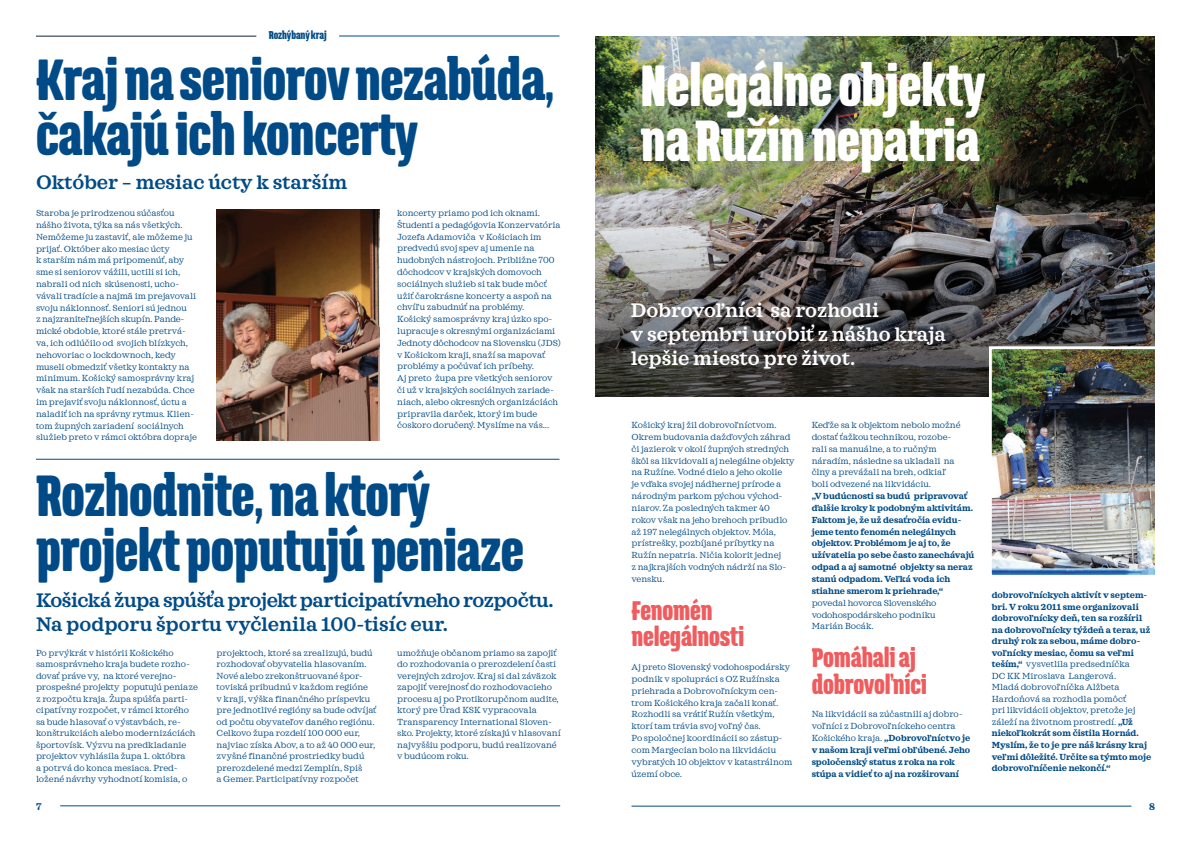
<style>
.page{position:relative;width:1191px;height:842px;background:#fff}
.page>*{position:absolute;margin:0;border:0;box-sizing:border-box;transform-origin:0 0}
.t1{font:900 51.2px/55px "Triump";letter-spacing:-.01em;color:#004b87;scale:.8 1}
.t2{font:900 51.2px/55px "Triump";letter-spacing:-.01em;color:#fff;scale:.8 1}
.t3{font:900 23.8px/26.3px "Triump";letter-spacing:-.01em;color:#f05c5e;scale:.8 1}
.t4{font:600 20px/24px "Sagona";letter-spacing:-.015em;color:#004b87}
.t5{font:600 20px/24px "Sagona";color:#fff}
.t6{font:900 10px "Triump";letter-spacing:-.01em;color:#004b87;scale:.8 1}
.t7{font:700 10px "Sagona";color:#004b87}
.t8{font:9px/11.8px "Sagona";color:#004b87}
.t9{font:700 9px/11.5px "Sagona";color:#004b87}
.s1{font-weight:400}
</style>
<div class="page">
<hr style="left:631px;top:806px;width:500px;height:1px;background:#004b87">
<hr style="left:60px;top:806px;width:500px;height:1px;background:#004b87">
<img style="left:595px;top:36px;width:560px;height:141px">
<img style="left:595px;top:177px;width:560px;height:220px">
<img style="left:987px;top:345px;width:168px;height:230px">
<hr style="left:36px;top:36px;width:220px;height:1px;background:#122632">
<hr style="left:339px;top:36px;width:220px;height:1px;background:#004b87">
<img style="left:217px;top:209px;width:162px;height:231px">
<hr style="left:36px;top:459px;width:523px;height:1px;background:#004b87">
<p class="t6" style="left:269px;top:28px;width:74px">Rozhýbaný kraj</p>
<h1 class="t1" style="left:36px;top:50px;width:649px">Kraj na seniorov nezabúda, čakajú ich koncerty</h1>
<h3 class="t4" style="left:36px;top:171px;width:313px">Október – mesiac úcty k starším</h3>
<p class="t8" style="left:36px;top:207px;width:162px">Staroba je prirodzenou súčasťou nášho života, týka sa nás všetkých.<br>Nemôžeme ju zastaviť, ale môžeme ju prijať. Október ako mesiac úcty<br>k starším nám má pripomenúť, aby sme si seniorov vážili, uctili si ich, nabrali od nich skúsenosti, ucho&shy;vávali tradície a najmä im prejavovali svoju náklonnosť. Seniori sú jednou<br>z najzraniteľnejších skupín. Pande&shy;mické obdobie, ktoré stále pretrvá&shy;va, ich odlúčilo od svojich blízkych, nehovoriac o lockdownoch, kedy museli obmedziť všetky kontakty na minimum. Košický samosprávny kraj však na starších ľ udí nezabúda. Chce im prejaviť svoju náklonnosť, úctu a naladiť ich na správny rytmus. Klien&shy;tom župných zariadení sociálnych služieb preto v rámci októbra dopraje</p>
<p class="t8" style="left:397px;top:207px;width:165px">koncerty priamo pod ich oknami.<br>Študenti a pedagógovia Konzervatória Jozefa Adamoviča v Košiciach im predvedú svoj spev aj umenie na hudobných nástrojoch. Približne 700 dôchodcov v krajských domovoch sociálnych služieb si tak bude môcť užiť čarokrásne koncerty a aspoň na chvíľ u zabudnúť na problémy.<br>Košický samosprávny kraj úzko spo&shy;lupracuje s okresnými organizáciami Jednoty dôchodcov na Slovensku (JDS) v Košickom kraji, snaží sa mapovať problémy a počúvať ich príbehy.<br>Aj preto župa pre všetkých seniorov či už v krajských sociálnych zariade&shy;niach, alebo okresných organizáciách pripravila darček, ktorý im bude čoskoro doručený. Myslíme na vás...</p>
<h1 class="t1" style="left:36px;top:466px;width:611px">Rozhodnite, na ktorý projekt poputujú peniaze</h1>
<h3 class="t4" style="left:36px;top:588px;width:519px">Košická župa spúšťa projekt participatívneho rozpočtu.<br>Na podporu športu vyčlenila 100-tisíc eur.</h3>
<p class="t8" style="left:36px;top:647px;width:163px;line-height:11.5px">Po prvýkrát v histórii Košického samosprávneho kraja budete rozho&shy;dovať práve vy, na ktoré verejno&shy;prospešné projekty poputujú peniaze z rozpočtu kraja. Župa spúšťa parti&shy;cipatívny rozpočet, v rámci ktorého sa bude hlasovať o výstavbách, re&shy;konštrukciách alebo modernizáciách športovísk. Výzvu na predkladanie projektov vyhlásila župa 1. októbra<br>a potrvá do konca mesiaca. Pred&shy;ložené návrhy vyhodnotí komisia, o</p>
<p class="t8" style="left:217px;top:647px;width:161px;line-height:11.5px">projektoch, ktoré sa zrealizujú, budú rozhodovať obyvatelia hlasovaním.<br>Nové alebo zrekonštruované špor&shy;toviská pribudnú v každom regióne<br>v kraji, výška finančného príspevku pre jednotlivé regióny sa bude odvíjať od počtu obyvateľov daného regiónu.<br>Celkovo župa rozdelí 100 000 eur, najviac získa Abov, a to až 40 000 eur, zvyšné finančné prostriedky budú prerozdelené medzi Zemplín, Spiš<br>a Gemer. Participatívny rozpočet</p>
<p class="t8" style="left:397px;top:647px;width:165px;line-height:11.5px">umožňuje občanom priamo sa zapojiť do rozhodovania o prerozdelení časti verejných zdrojov. Kraj si dal záväzok zapojiť verejnosť do rozhodovacieho procesu aj po Protikorupčnom audite, ktorý pre Úrad KSK vypracovala Transparency International Sloven&shy;sko. Projekty, ktoré získajú v hlasovaní najvyššiu podporu, budú realizované v budúcom roku.</p>
<h1 class="t2" style="left:640px;top:57px;width:433px">Nelegálne objekty na Ružín nepatria</h1>
<h3 class="t5" style="left:631px;top:298px;width:317px">Dobrovoľ níci sa rozhodli<br>v septembri urobiť z nášho kraja lepšie miesto pre život.</h3>
<p class="t8" style="left:631px;top:419px;width:165px">Košický kraj žil dobrovoľníctvom.<br>Okrem budovania dažďových záhrad či jazierok v okolí župných stredných škôl sa likvidovali aj nelegálne objekty na Ružíne. Vodné dielo a jeho okolie<br>je vďaka svojej nádhernej prírode a národným parkom pýchou východ&shy;niarov. Za posledných takmer 40 rokov však na jeho brehoch pribudlo až 197 nelegálnych objektov. Móla, prístrešky, pozbíjané príbytky na Ružín nepatria. Ničia kolorit jednej<br>z najkrajších vodných nádrží na Slo&shy;vensku.</p>
<h2 class="t3" style="left:631px;top:597px;width:142px">Fenomén nelegálnosti</h2>
<p class="t8" style="left:631px;top:661px;width:162px">Aj preto Slovenský vodohospodársky podnik v spolupráci s OZ Ružínska priehrada a Dobrovoľníckym cen&shy;trom Košického kraja začali konať.<br>Rozhodli sa vrátiť Ružín všetkým, ktorí tam trávia svoj voľný čas.<br>Po spoločnej koordinácii so zástup&shy;com Margecian bolo na likvidáciu vybratých 10 objektov v katastrálnom území obce.</p>
<p class="t8" style="left:811px;top:419px;width:150px">Keďže sa k objektom nebolo možné dostať ťažkou technikou, rozobe&shy;rali sa manuálne, a to ručným náradím, následne sa ukladali na člny a prevážali na breh, odkiaľ boli odvezené na likvidáciu.</p>
<p class="t9" style="left:811px;top:490px;width:164px;line-height:11.8px">„V budúcnosti sa budú pripravovať ďalšie kroky k podobným aktivitám.<br>Faktom je, že už desaťročia evidu&shy;jeme tento fenomén nelegálnych objektov. Problémom je aj to, že užívatelia po sebe často zanechávajú odpad a aj samotné objekty sa neraz stanú odpadom. Veľ ká voda ich stiahne smerom k priehrade,“</p>
<p class="t8" style="left:811px;top:597px;width:126px;text-align:justify">povedal hovorca Slovenského vodohospodárskeho podniku Marián Bocák.</p>
<h2 class="t3" style="left:811px;top:644px;width:146px">Pomáhali aj dobrovoľníci</h2>
<p class="t9" style="left:811px;top:708px;width:160px;line-height:11.8px"><span class="s1">Na likvidácii sa zúčastnili aj dobro&shy;voľníci z Dobrovoľníckeho centra Košického kraja.</span> „Dobrovoľ níctvo je v našom kraji veľ mi obľ úbené. Jeho spoločenský status z roka na rok stúpa a vidieť to aj na rozširovaní</p>
<p class="t9" style="left:991px;top:590px;width:161px">dobrovoľ níckych aktivít v septem&shy;bri. V roku 2011 sme organizovali dobrovoľ nícky deň, ten sa rozšíril na dobrovoľ nícky týždeň a teraz, už druhý rok za sebou, máme dobro&shy;voľ nícky mesiac, čomu sa veľ mi teším,“ <span class="s1">vysvetlila predsedníčka<br>DC KK Miroslava Langerová.<br>Mladá dobrovoľníčka Alžbeta<br>Hardoňová sa rozhodla pomôcť<br>pri likvidácii objektov, pretože jej záleží na životnom prostredí.</span> „Už niekoľ kokrát som čistila Hornád.<br>Myslím, že to je pre náš krásny kraj veľ mi dôležité. Určite sa týmto moje dobrovoľ níčenie nekončí.“</p>
<p class="t7" style="left:36px;top:800px;width:7px">7</p>
<p class="t7" style="left:1149px;top:800px;width:7px">8</p>
</div>
